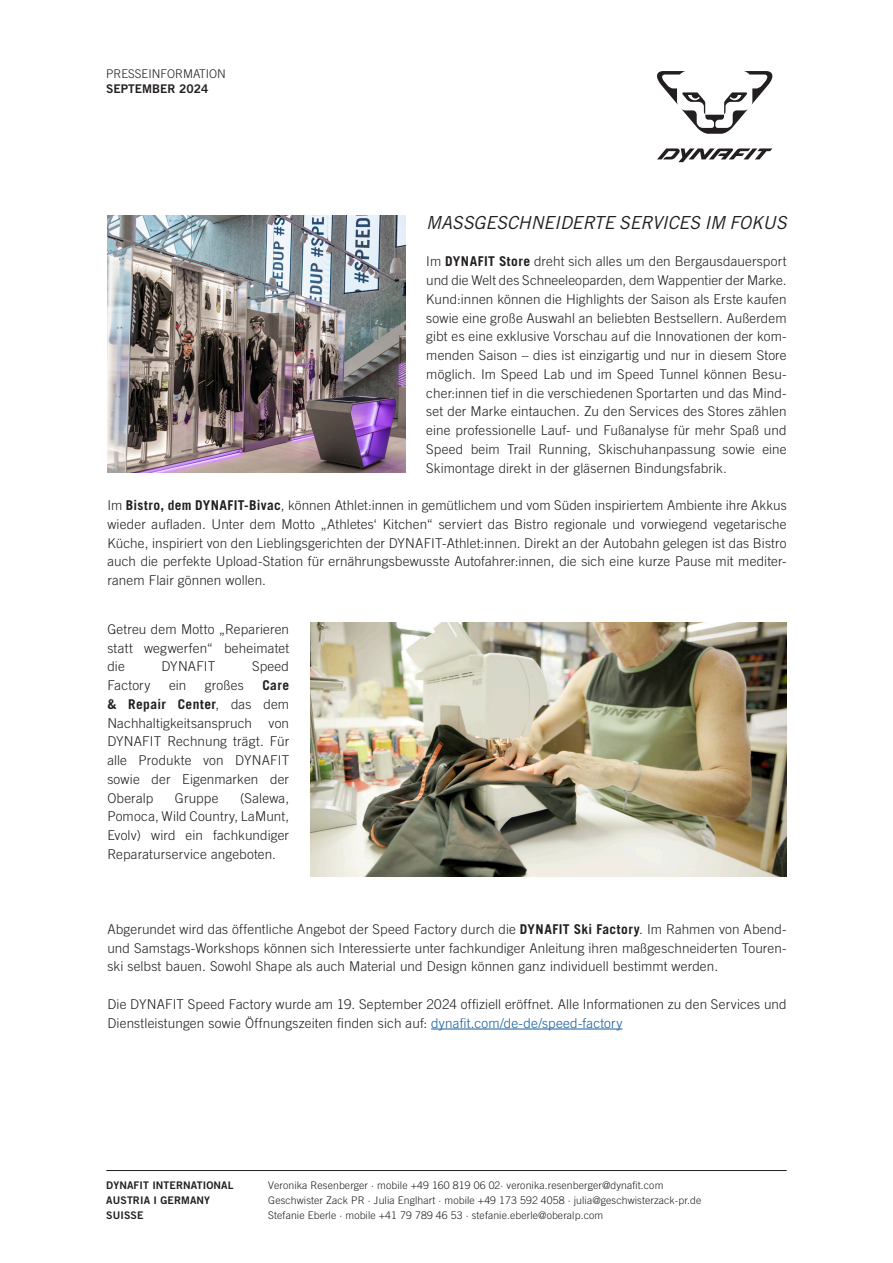
<style>
.page{position:relative;width:893px;height:1263px;background:#fff}
.page>*{position:absolute;margin:0;border:0;box-sizing:border-box;transform-origin:0 0}
.t1{font:italic 18px "Trade Gothic LT Std";letter-spacing:-.01em;color:#231f20}
.t2{font:300 13.5px/18.8px "Trade Gothic LT Std";letter-spacing:.01em;color:#231f20;text-align:justify}
.t3{font:300 12px "Trade Gothic LT Std";color:#231f20}
.t4{font:12px "Trade Gothic LT Std Bd 2";color:#231f20}
.t5{font:300 10.5px "Trade Gothic LT Std";letter-spacing:.01em;color:#231f20}
.t6{font:10.5px "Trade Gothic LT Std Bd 2";letter-spacing:.01em;color:#231f20}
.s1{font-weight:700}
.s2{color:#175d9e}
</style>
<div class="page">
<svg style="left:657px;top:71px;width:116px;height:91px"></svg>
<hr style="left:106px;top:1170px;width:681px;height:1px;background:#231f20">
<hr style="left:431px;top:1029px;width:191px;height:1px;background:#175d9e">
<img style="left:107px;top:216px;width:298px;height:257px">
<img style="left:310px;top:623px;width:477px;height:254px">
<p class="t3" style="left:106px;top:66px;width:121px">PRESSEINFORMATION</p>
<p class="t4" style="left:106px;top:81px;width:104px">SEPTEMBER 2024</p>
<p class="t1" style="left:426px;top:212px;width:362px">MASSGESCHNEIDERTE SERVICES IM FOKUS</p>
<p class="t2" style="left:426px;top:252px;width:362px">Im <span class="s1">DYNAFIT Store</span> dreht sich alles um den Bergausdauersport und die Welt des Schneeleoparden, dem Wappentier der Marke.<br>Kund:innen können die Highlights der Saison als Erste kaufen sowie eine große Auswahl an beliebten Bestsellern. Außerdem gibt es eine exklusive Vorschau auf die Innovationen der kom&shy;menden Saison – dies ist einzigartig und nur in diesem Store möglich. Im Speed Lab und im Speed Tunnel können Besu&shy;cher:innen tief in die verschiedenen Sportarten und das Mind&shy;set der Marke eintauchen. Zu den Services des Stores zählen eine professionelle Lauf- und Fußanalyse für mehr Spaß und Speed beim Trail Running, Skischuhanpassung sowie eine Skimontage direkt in der gläsernen Bindungsfabrik.</p>
<p class="t2" style="left:107px;top:496px;width:681px">Im <span class="s1">Bistro, dem DYNAFIT-Bivac</span>, können Athlet:innen in gemütlichem und vom Süden inspiriertem Ambiente ihre Akkus wieder aufladen. Unter dem Motto „Athletes‘ Kitchen“ serviert das Bistro regionale und vorwiegend vegetarische Küche, inspiriert von den Lieblingsgerichten der DYNAFIT-Athlet:innen. Direkt an der Autobahn gelegen ist das Bistro auch die perfekte Upload-Station für ernährungsbewusste Autofahrer:innen, die sich eine kurze Pause mit mediter&shy;ranem Flair gönnen wollen.</p>
<p class="t2" style="left:107px;top:619px;width:183px">Getreu dem Motto „Reparieren statt wegwerfen“ beheimatet die</p>
<p class="t2" style="left:161px;top:657px;width:55px">DYNAFIT</p>
<p class="t2" style="left:252px;top:657px;width:39px">Speed</p>
<p class="t2" style="left:107px;top:676px;width:183px;text-indent:155px"><span class="s1">Care &amp; Repair Center</span>, das dem Nachhaltigkeitsanspruch von DYNAFIT Rechnung trägt. Für alle Produkte von DYNAFIT sowie der Eigenmarken der Oberalp</p>
<p class="t2" style="left:107px;top:676px;width:45px">Factory</p>
<p class="t2" style="left:169px;top:676px;width:19px">ein</p>
<p class="t2" style="left:205px;top:676px;width:40px">großes</p>
<p class="t2" style="left:107px;top:788px;width:183px;text-indent:133px">(Salewa, Pomoca, Wild Country, LaMunt, Evolv) wird ein fachkundiger Reparaturservice angeboten.</p>
<p class="t2" style="left:175px;top:788px;width:45px">Gruppe</p>
<p class="t2" style="left:107px;top:919px;width:681px">Abgerundet wird das öffentliche Angebot der Speed Factory durch die <span class="s1">DYNAFIT Ski Factory</span>. Im Rahmen von Abend&shy;und Samstags-Workshops können sich Interessierte unter fachkundiger Anleitung ihren maßgeschneiderten Touren&shy;ski selbst bauen. Sowohl Shape als auch Material und Design können ganz individuell bestimmt werden.</p>
<p class="t2" style="left:107px;top:994px;width:681px">Die DYNAFIT Speed Factory wurde am 19. September 2024 offiziell eröffnet. Alle Informationen zu den Services und<br>Dienstleistungen sowie Öffnungszeiten finden sich auf: <span class="s2">dynafit.com/de-de/speed-factory</span></p>
<p class="t6" style="left:106px;top:1179px;width:129px">DYNAFIT INTERNATIONAL</p>
<p class="t5" style="left:268px;top:1179px;width:397px">Veronika Resenberger · mobile +49 160 819 06 02· veronika.resenberger@dynafit.com</p>
<p class="t6" style="left:106px;top:1194px;width:105px">AUSTRIA I GERMANY</p>
<p class="t5" style="left:268px;top:1194px;width:435px">Geschwister Zack PR · Julia Englhart · mobile +49 173 592 4058 · julia@geschwisterzack-pr.de</p>
<p class="t6" style="left:106px;top:1209px;width:39px">SUISSE</p>
<p class="t5" style="left:268px;top:1209px;width:336px">Stefanie Eberle · mobile +41 79 789 46 53 · stefanie.eberle@oberalp.com</p>
</div>
